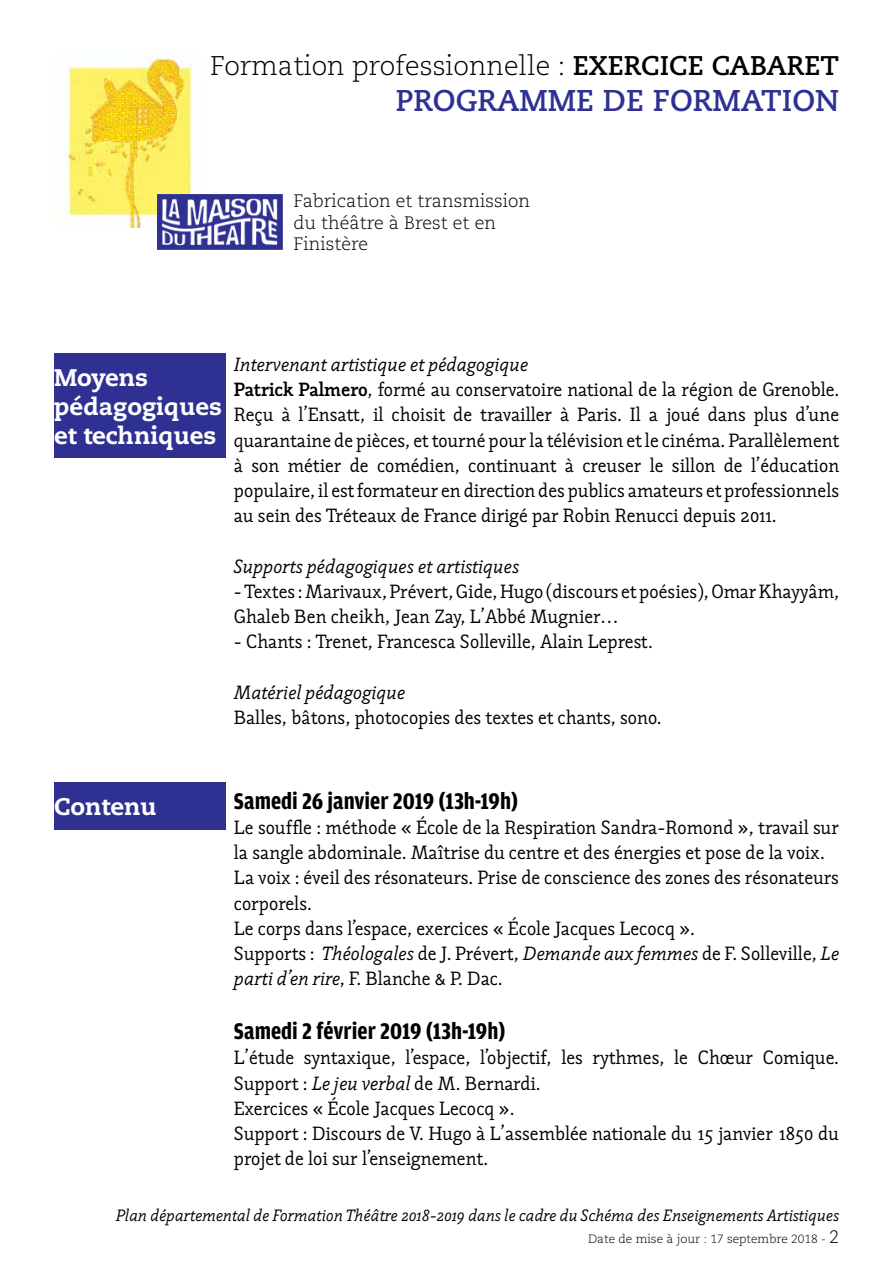
<style>
.page{position:relative;width:893px;height:1263px;background:#fff}
.page>*{position:absolute;margin:0;border:0;box-sizing:border-box;transform-origin:0 0}
.t1{font:700 30px "Caecilia LT Pro 75";color:#2e3092}
.t2{font:300 27px "Caecilia LT Pro 45";color:#000}
.t3{font:700 24px "Amplitude Condensed";color:#000}
.t4{font:800 24px/28.8px "Caecilia LT Pro 85";color:#fff}
.t5{font:21px/25.2px "Napoleone Slab ITC Std";color:#000}
.t6{font:italic 21px "Napoleone Slab ITC Std";color:#000}
.t7{font:italic 18px "Napoleone Slab ITC Std";color:#000}
.t8{font:300 18px/21.6px "Caecilia LT Pro 45";color:#000}
.t9{font:300 12px "Caecilia LT Pro 45";color:#000}
.s1{font-family:"Caecilia LT Pro 75";font-weight:700}
.s2{font-style:italic}
.s3{font-weight:700}
.s4{font-size:18px}
</style>
<div class="page">
<img style="left:62px;top:54px;width:131px;height:174px">
<img style="left:157px;top:194px;width:125px;height:55px">
<div style="left:54px;top:782px;width:171px;height:47px;background:#2e3092"></div>
<div style="left:54px;top:353px;width:171px;height:105px;background:#2e3092"></div>
<p class="t2" style="left:210px;top:48px;width:630px">Formation professionnelle : <span class="s1">EXERCICE CABARET</span></p>
<h1 class="t1" style="left:396px;top:80px;width:445px">PROGRAMME DE FORMATION</h1>
<p class="t8" style="left:293px;top:190px;width:238px">Fabrication et transmission du théâtre à Brest et en<br>Finistère</p>
<p class="t4" style="left:54px;top:363px;width:170px">Moyens pédagogiques et techniques</p>
<p class="t5" style="left:234px;top:352px;width:607px"><span class="s2">Intervenant artistique et pédagogique<br></span><span class="s3">Patrick Palmero</span>, formé au conservatoire national de la région de Grenoble.<br>Reçu à l’Ensatt, il choisit de travailler à Paris. Il a joué dans plus d’une quarantaine de pièces, et tourné pour la télévision et le cinéma. Parallèlement à son métier de comédien, continuant à creuser le sillon de l’éducation populaire, il est formateur en direction des publics amateurs et professionnels au sein des Tréteaux de France dirigé par Robin Renucci depuis 2011.</p>
<p class="t6" style="left:234px;top:554px;width:287px">Supports pédagogiques et artistiques</p>
<p class="t5" style="left:234px;top:579px;width:607px">- Textes : Marivaux, Prévert, Gide, Hugo (discours et poésies), Omar Khayyâm,<br>Ghaleb Ben cheikh, Jean Zay, L’Abbé Mugnier…</p>
<p class="t5" style="left:234px;top:629px;width:420px">- Chants : Trenet, Francesca Solleville, Alain Leprest.</p>
<p class="t6" style="left:234px;top:680px;width:173px">Matériel pédagogique</p>
<p class="t5" style="left:234px;top:705px;width:429px">Balles, bâtons, photocopies des textes et chants, sono.</p>
<p class="t4" style="left:54px;top:791px;width:104px">Contenu</p>
<p class="t3" style="left:234px;top:788px;width:286px">Samedi 26 janvier 2019 (13h-19h)</p>
<p class="t5" style="left:234px;top:815px;width:607px">Le souffle : méthode « École de la Respiration Sandra-Romond », travail sur la sangle abdominale. Maîtrise du centre et des énergies et pose de la voix.<br>La voix : éveil des résonateurs. Prise de conscience des zones des résonateurs corporels.<br>Le corps dans l’espace, exercices « École Jacques Lecocq ».<br>Supports : <span class="s2">Théologales</span> de J. Prévert, <span class="s2">Demande aux femmes</span> de F. Solleville, <span class="s2">Le parti d’en rire</span>, F. Blanche &amp; P. Dac.</p>
<p class="t3" style="left:234px;top:1018px;width:273px">Samedi 2 février 2019 (13h-19h)</p>
<p class="t5" style="left:234px;top:1045px;width:607px">L’étude syntaxique, l’espace, l’objectif, les rythmes, le Chœur Comique.<br>Support : <span class="s2">Le jeu verbal</span> de M. Bernardi.<br>Exercices « École Jacques Lecocq ».<br>Support : Discours de V. Hugo à L’assemblée nationale du 15 janvier 1850 du projet de loi sur l’enseignement.</p>
<p class="t7" style="left:116px;top:1205px;width:725px">Plan départemental de Formation Théâtre 2018-2019 dans le cadre du Schéma des Enseignements Artistiques</p>
<p class="t9" style="left:588px;top:1231px;width:253px">Date de mise à jour : 17 septembre 2018 - <span class="s4">2</span></p>
</div>
